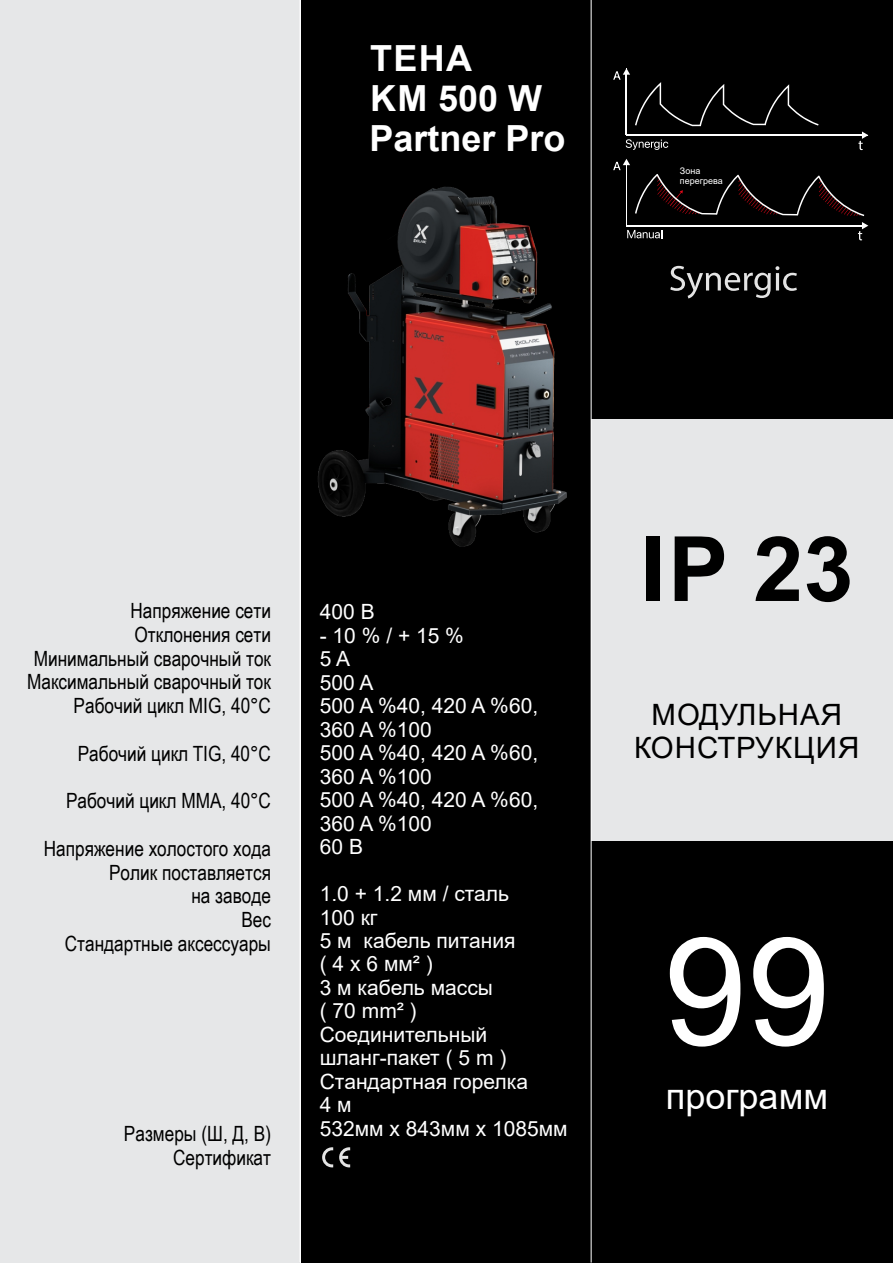
<style>
.page{position:relative;width:893px;height:1263px;background:#fff}
.page>*{position:absolute;margin:0;border:0;box-sizing:border-box;transform-origin:0 0}
.t1{font:150px "Arial";color:#fff}
.t2{font:700 90.15px "Arial";color:#000}
.t3{font:700 36px/40.2px "Arial";color:#fff}
.t4{font:36px "Arial";color:#fff}
.t5{font:29.4px/32.8px "Arial";letter-spacing:.035em;color:#000;text-align:center}
.t6{font:21px/23.9px "Arial Narrow";color:#000;text-align:right}
.t7{font:21px/23.4px "Arial";color:#fff}
.t8{font:9px/10.1px "Arial";color:#fff}
</style>
<div class="page">
<div style="left:0;top:0;width:300px;height:1263px;background:#e6e7e8"></div>
<div style="left:301px;top:0;width:592px;height:1263px;background:#000"></div>
<hr style="left:626px;top:74px;width:1px;height:61px;background:#fff">
<hr style="left:626px;top:134px;width:237px;height:2px;background:#fff">
<hr style="left:626px;top:164px;width:1px;height:62px;background:#fff">
<hr style="left:626px;top:225px;width:237px;height:1px;background:#fff">
<svg style="left:627px;top:230px;width:35px;height:8px"></svg>
<svg style="left:626px;top:139px;width:42px;height:11px"></svg>
<svg style="left:617px;top:159px;width:247px;height:57px"></svg>
<svg style="left:858px;top:131px;width:10px;height:19px"></svg>
<svg style="left:858px;top:222px;width:10px;height:18px"></svg>
<svg style="left:613px;top:68px;width:206px;height:58px"></svg>
<svg style="left:670px;top:266px;width:127px;height:32px"></svg>
<div style="left:591px;top:419px;width:302px;height:421px;background:#e6e7e8"></div>
<img style="left:299px;top:153px;width:318px;height:428px">
<hr style="left:591px;top:0;width:1px;height:1262px;background:#fff">
<hr style="left:300px;top:0;width:1px;height:1262px;background:#fff">
<svg style="left:339px;top:1147px;width:11px;height:20px"></svg>
<svg style="left:322px;top:1147px;width:11px;height:20px"></svg>
<h3 class="t3" style="left:370px;top:42px;width:198px">ТЕНА<br>KM 500 W<br>Partner Pro</h3>
<p class="t8" style="left:680px;top:167px;width:44px">Зона перегрева</p>
<p class="t6" style="left:27px;top:601px;width:245px">Напряжение сети<br>Отклонения сети<br>Минимальный сварочный ток<br>Максимальный сварочный ток<br>Рабочий цикл MIG, 40°C</p>
<p class="t6" style="left:78px;top:743px;width:195px">Рабочий цикл TIG, 40°C</p>
<p class="t6" style="left:66px;top:791px;width:207px">Рабочий цикл MMA, 40°C</p>
<p class="t6" style="left:44px;top:838px;width:229px">Напряжение холостого хода<br>Ролик поставляется<br>на заводе<br>Вес<br>Стандартные аксессуары</p>
<p class="t6" style="left:124px;top:1124px;width:149px">Размеры (Ш, Д, В)<br>Сертификат</p>
<p class="t7" style="left:320px;top:602px;width:56px">400 В</p>
<p class="t7" style="left:320px;top:626px;width:220px">- 10 % / + 15 %<br>5 A<br>500 A<br>500 A %40, 420 A %60,<br>360 A %100<br>500 A %40, 420 A %60,<br>360 A %100<br>500 A %40, 420 A %60,<br>360 A %100<br>60 В</p>
<p class="t7" style="left:320px;top:884px;width:249px">1.0 + 1.2 мм / сталь<br>100 кг<br>5 м кабель питания<br>( 4 x 6 мм² )<br>3 м кабель массы<br>( 70 mm² )<br>Соединительный шланг-пакет ( 5 m )<br>Стандартная горелка<br>4 м<br>532мм x 843мм x 1085мм</p>
<h2 class="t2" style="left:640px;top:535px;width:215px">IP 23</h2>
<h3 class="t5" style="left:634px;top:701px;width:227px">МОДУЛЬНАЯ<br>КОНСТРУКЦИЯ</h3>
<h1 class="t1" style="left:664px;top:935px;width:168px">99</h1>
<h3 class="t4" style="left:666px;top:1083px;width:164px">программ</h3>
</div>
